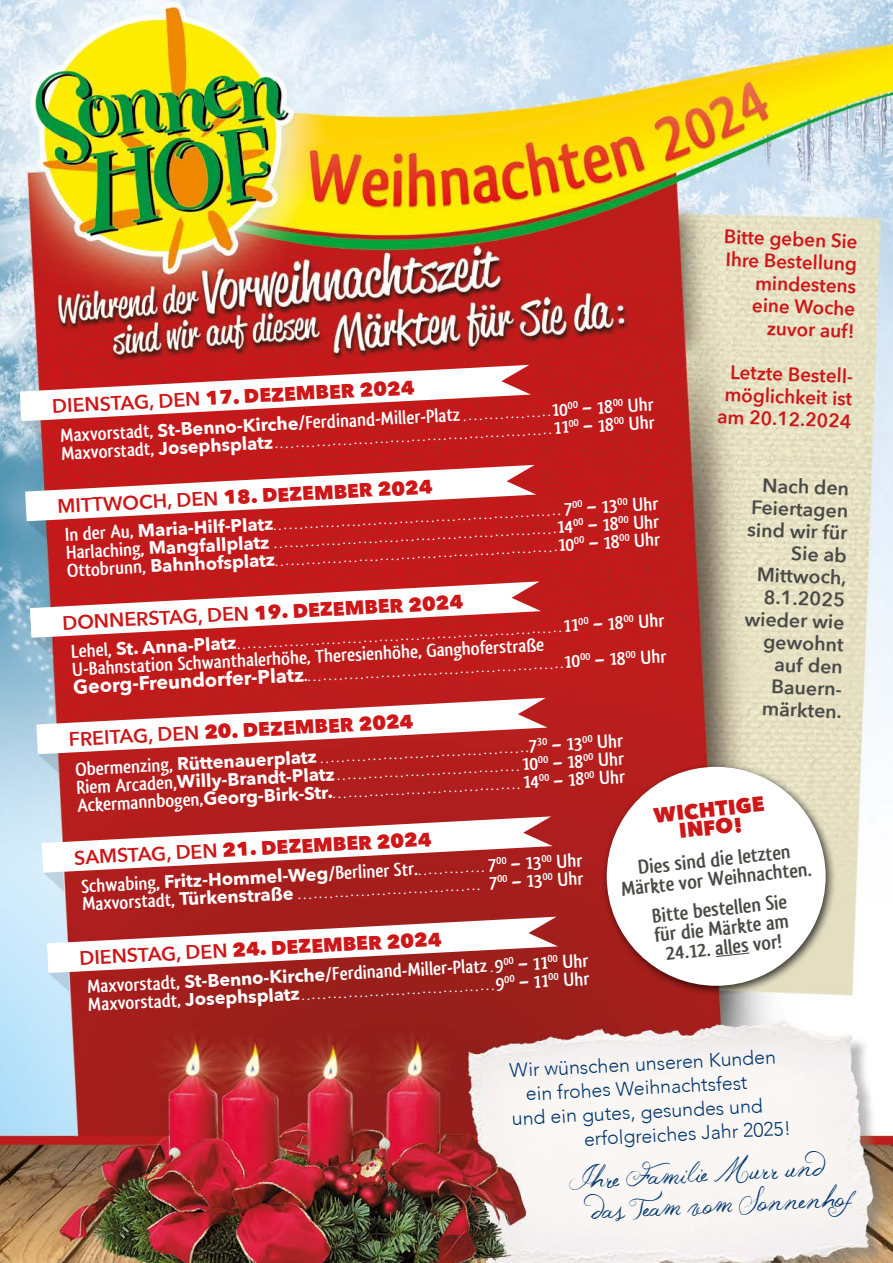
<style>
.page{position:relative;width:893px;height:1263px;background:#fff}
.page>*{position:absolute;margin:0;border:0;box-sizing:border-box;transform-origin:0 0}
.t1{font:28.5px/31.5px "Jellyka Western Princess";color:#003770;scale:.95 1}
.t2{font:700 21px/19.5px "Qlassik";color:#4a4a49;text-align:center}
.t3{font:800 21px/18.1px "Avenir Next";color:#cd1719;text-align:center}
.t4{font:700 19.5px "Qlassik";color:#fff}
.t5{font:800 19.5px "Avenir Next";color:#cd1719}
.t6{font:600 19.5px/22.5px "Avenir Next";color:#cd1719;text-align:right}
.t7{font:300 19.5px "Avenir";color:#003770}
.t8{font:600 19.5px/22.4px "Avenir Next";color:#4a4a49;text-align:right}
.t9{font:700 12.6px/18px "Qlassik";color:#fff;text-align:justify}
.s1{font-weight:600}
.s2{font-family:"Avenir Next";font-size:18px}
.s3{font-size:12.6px}
.s4{font-size:19.5px}
.s5{font-family:"Avenir Next";font-size:19.5px}
</style>
<div class="page">
<img style="left:0;top:0;width:893px;height:1263px">
<svg style="left:30px;top:581px;width:511px;height:76px"></svg>
<div style="left:602px;top:762px;width:235px;height:235px;background:#000;opacity:.75"></div>
<div style="left:607px;top:767px;width:219px;height:219px;background:#fff;border-radius:50%"></div>
<svg style="left:716px;top:952px;width:34px;height:6px"></svg>
<svg style="left:20px;top:365px;width:511px;height:75px"></svg>
<svg style="left:25px;top:465px;width:511px;height:75px"></svg>
<svg style="left:36px;top:698px;width:511px;height:75px"></svg>
<svg style="left:47px;top:917px;width:511px;height:75px"></svg>
<svg style="left:42px;top:816px;width:511px;height:76px"></svg>
<h3 class="t5" style="left:52px;top:394px;width:364px;rotate:-3deg"><span class="s1">DIENSTAG, DEN</span> 17. DEZEMBER 2024</h3>
<h3 class="t4" style="left:60px;top:424px;width:596px;rotate:-3deg">Maxvorstadt, <span class="s2">St-Benno-Kirche</span>/Ferdinand-Miller-Platz <span class="s3">. . . . . . . . . . . . . . . .</span> 10<sup>00</sup> – 18<sup>00</sup> Uhr</h3>
<p class="t9" style="left:61px;top:446px;width:596px;rotate:-3deg"><span class="s4">Maxvorstadt,</span> <span class="s2">Josephsplatz</span> . . . . . . . . . . . . . . . . . . . . . . . . . . . . . . . . . . . . . . . . . . . . . . . . . . . . <span class="s4">11</span><sup>00</sup> <span class="s4">– 18</span><sup>00</sup> <span class="s4">Uhr</span></p>
<h3 class="t6" style="left:724px;top:225px;width:135px;rotate:2deg">Bitte geben Sie<br>Ihre Bestellung mindestens eine Woche zuvor auf!</h3>
<h3 class="t6" style="left:719px;top:360px;width:139px;text-align:center;rotate:2deg">Letzte Bestell&shy;möglichkeit ist am 20.12.2024</h3>
<h3 class="t8" style="left:749px;top:473px;width:105px;rotate:2deg">Nach den<br>Feiertagen sind wir für<br>Sie ab<br>Mittwoch,<br>8.1.2025 wieder wie gewohnt auf den<br>Bauern&shy;märkten.</h3>
<h3 class="t5" style="left:57px;top:494px;width:377px;rotate:-3deg"><span class="s1">MITTWOCH, DEN</span> 18. DEZEMBER 2024</h3>
<p class="t9" style="left:65px;top:528px;width:596px;rotate:-3deg"><span class="s4">In der Au,</span> <span class="s2">Maria-Hilf-Platz</span> . . . . . . . . . . . . . . . . . . . . . . . . . . . . . . . . . . . . . . . . . . . . . . . . . . . . . . . <span class="s4">7</span><sup>00</sup> <span class="s4">– 13</span><sup>00</sup> <span class="s4">Uhr Harlaching,</span> <span class="s2">Mangfallplatz</span> . . . . . . . . . . . . . . . . . . . . . . . . . . . . . . . . . . . . . . . . . . . . . . . . . . . . . <span class="s4">14</span><sup>00</sup> <span class="s4">– 18</span><sup>00</sup> <span class="s4">Uhr Ottobrunn,</span> <span class="s2">Bahnhofsplatz</span> . . . . . . . . . . . . . . . . . . . . . . . . . . . . . . . . . . . . . . . . . . . . . . . . . . . . . <span class="s4">10</span><sup>00</sup> <span class="s4">– 18</span><sup>00</sup> <span class="s4">Uhr</span></p>
<h3 class="t5" style="left:62px;top:611px;width:403px;rotate:-3deg"><span class="s1">DONNERSTAG, DEN</span> 19. DEZEMBER 2024</h3>
<p class="t9" style="left:71px;top:644px;width:596px;rotate:-3deg"><span class="s4">Lehel,</span> <span class="s2">St. Anna-Platz</span> . . . . . . . . . . . . . . . . . . . . . . . . . . . . . . . . . . . . . . . . . . . . . . . . . . . . . . . . . . . . . <span class="s4">11</span><sup>00</sup> <span class="s4">– 18</span><sup>00</sup> <span class="s4">Uhr</span></p>
<h3 class="t4" style="left:72px;top:658px;width:474px;rotate:-3deg">U-Bahnstation Schwanthalerhöhe, Theresienhöhe, Ganghoferstraße</h3>
<p class="t9" style="left:73px;top:680px;width:596px;rotate:-3deg"><span class="s5">Georg-Freundorfer-Platz</span><span class="s4">.</span> . . . . . . . . . . . . . . . . . . . . . . . . . . . . . . . . . . . . . . . . . . . . . . . . <span class="s4">10</span><sup>00</sup> <span class="s4">– 18</span><sup>00</sup> <span class="s4">Uhr</span></p>
<h3 class="t5" style="left:68px;top:727px;width:346px;rotate:-3deg"><span class="s1">FREITAG, DEN</span> 20. DEZEMBER 2024</h3>
<p class="t9" style="left:75px;top:762px;width:550px;rotate:-3deg"><span class="s4">Obermenzing,</span> <span class="s2">Rüttenauerplatz</span> . . . . . . . . . . . . . . . . . . . . . . . . . . . . . . . . . . . . . . . <span class="s4">7</span><sup>30</sup> <span class="s4">– 13</span><sup>00</sup> <span class="s4">Uhr Riem Arcaden,</span><span class="s2">Willy-Brandt-Platz</span>...................................<span class="s4">10</span><sup>00</sup> <span class="s4">– 18</span><sup>00</sup> <span class="s4">Uhr Ackermannbogen,</span><span class="s2">Georg-Birk-Str.</span> . . . . . . . . . . . . . . . . . . . . . . . . . . . . . . . . . . . . <span class="s4">14</span><sup>00</sup> <span class="s4">– 18</span><sup>00</sup> <span class="s4">Uhr</span></p>
<h2 class="t3" style="left:653px;top:806px;width:112px;rotate:-6deg">WICHTIGE<br>INFO!</h2>
<h2 class="t2" style="left:618px;top:859px;width:193px;rotate:-6deg">Dies sind die letzten<br>Märkte vor Weihnachten.</h2>
<h2 class="t2" style="left:651px;top:906px;width:137px;rotate:-6deg">Bitte bestellen Sie für die Märkte am<br>24.12. alles vor!</h2>
<h3 class="t5" style="left:73px;top:846px;width:359px;rotate:-3deg"><span class="s1">SAMSTAG, DEN</span> 21. DEZEMBER 2024</h3>
<h3 class="t4" style="left:81px;top:875px;width:503px;rotate:-3deg">Schwabing, <span class="s2">Fritz-Hommel-Weg</span>/Berliner Str. <span class="s3">. . . . . . . . . . . . .</span> 7<sup>00</sup> – 13<sup>00</sup> Uhr</h3>
<p class="t9" style="left:82px;top:897px;width:503px;rotate:-3deg"><span class="s4">Maxvorstadt,</span> <span class="s2">Türkenstraße</span> . . . . . . . . . . . . . . . . . . . . . . . . . . . . . . . . . . . <span class="s4">7</span><sup>00</sup> <span class="s4">– 13</span><sup>00</sup> <span class="s4">Uhr</span></p>
<h3 class="t5" style="left:79px;top:946px;width:364px;rotate:-3deg"><span class="s1">DIENSTAG, DEN</span> 24. DEZEMBER 2024</h3>
<h3 class="t4" style="left:87px;top:975px;width:503px;rotate:-3deg">Maxvorstadt, <span class="s2">St-Benno-Kirche</span>/Ferdinand-Miller-Platz <span class="s3">.</span> 9<sup>00</sup> – 11<sup>00</sup> Uhr</h3>
<p class="t9" style="left:88px;top:998px;width:503px;rotate:-3deg"><span class="s4">Maxvorstadt,</span> <span class="s2">Josephsplatz</span> . . . . . . . . . . . . . . . . . . . . . . . . . . . . . . . . . . . . <span class="s4">9</span><sup>00</sup> <span class="s4">– 11</span><sup>00</sup> <span class="s4">Uhr</span></p>
<h3 class="t7" style="left:509px;top:1059px;width:268px;rotate:-3deg">Wir wünschen unseren Kunden</h3>
<h3 class="t7" style="left:525px;top:1082px;width:223px;rotate:-3deg">ein frohes Weihnachtsfest</h3>
<h3 class="t7" style="left:511px;top:1107px;width:253px;rotate:-3deg">und ein gutes, gesundes und</h3>
<h3 class="t7" style="left:583px;top:1127px;width:209px;rotate:-3deg">erfolgreiches Jahr 2025!</h3>
<h1 class="t1" style="left:588px;top:1162px;width:276px;text-indent:-20px;rotate:-3deg">Ihre Familie Murr und das Team vom Sonnenhof</h1>
</div>
